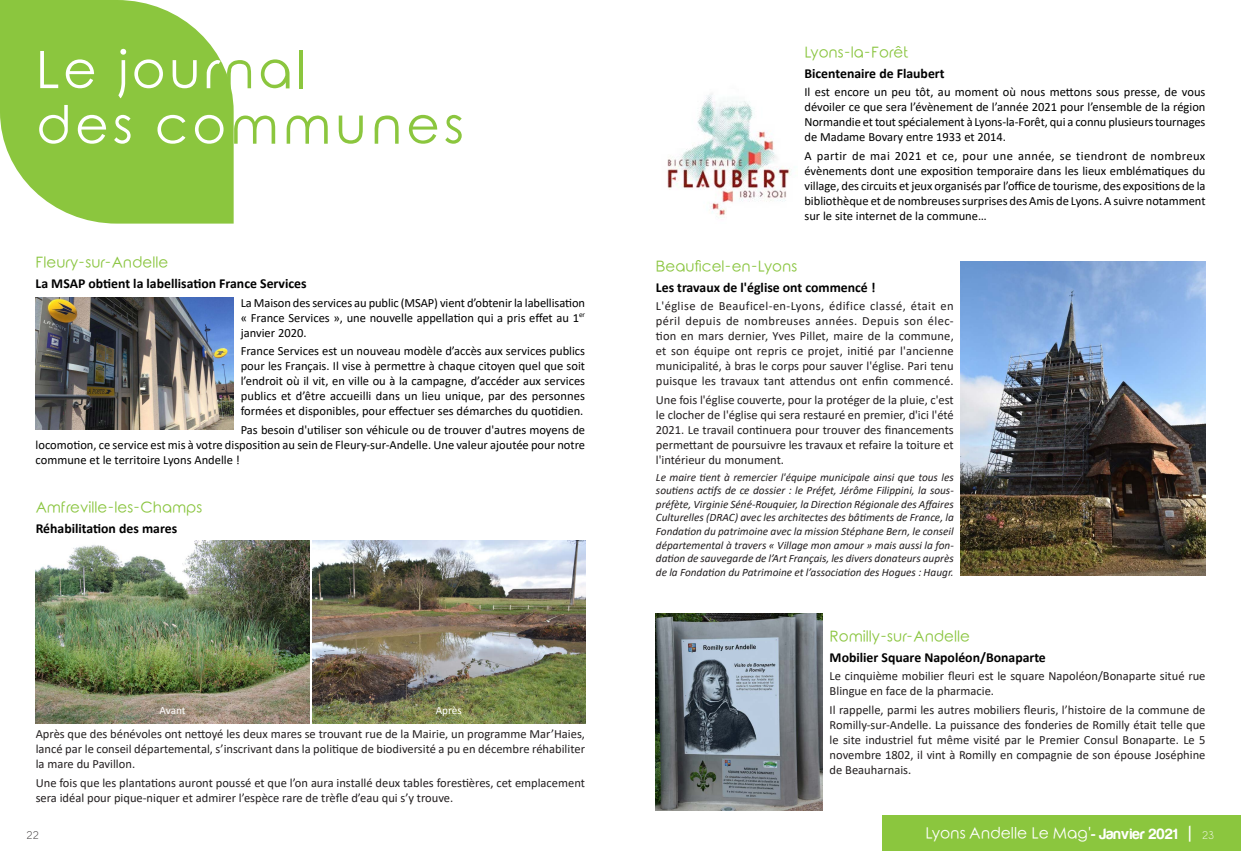
<style>
.page{position:relative;width:1241px;height:851px;background:#fff}
.page>*{position:absolute;margin:0;border:0;box-sizing:border-box;transform-origin:0 0}
.t1{font:51.25px "Rounded Elegance";letter-spacing:.08em;color:#8bc63e}
.t2{font:51.25px "Rounded Elegance";letter-spacing:.07em;color:#fff}
.t3{font:15.5px "Rounded Elegance";color:#fff}
.Chapeau{font:15px "Rounded Elegance";color:#8ac53f}
.Chapeau-2{font:700 13.75px "Calibri";color:#000001}
.Chapeau-3{font:12.5px/15px "Calibri";color:#231f20;text-align:justify}
.Chapeau-4{font:12.5px/15px "Calibri";color:#000001;text-align:justify}
.Chapeau-5{font:italic 11.25px/13.5px "Calibri";color:#231f20;text-align:justify}
.Chapeau-6{font:11.25px "Calibri";letter-spacing:-.005em;color:#fff}
.t4{font:10px "Caviar Dreams";color:#231f20}
.s1{color:#8bc63e}
.s2{color:#fff}
.s3{font-family:"Harabara"}
.s4{font-family:"Caviar Dreams";font-size:10px}
</style>
<div class="page">
<svg style="left:0;top:0;width:234px;height:223px;background:#97cc53"></svg>
<img style="left:35px;top:297px;width:199px;height:133px">
<img style="left:667px;top:94px;width:124px;height:124px">
<img style="left:656px;top:613px;width:166px;height:197px">
<div style="left:882px;top:815px;width:358px;height:35px;background:#8bc63e"></div>
<img style="left:312px;top:540px;width:273px;height:183px">
<img style="left:36px;top:540px;width:273px;height:183px">
<img style="left:960px;top:261px;width:245px;height:314px">
<p class="t2" style="left:36px;top:40px;width:272px">Le jour<span class="s1">nal</span></p>
<p class="t1" style="left:36px;top:96px;width:429px"><span class="s2">des co</span>mmunes</p>
<p class="Chapeau" style="left:36px;top:253px;width:134px">Fleury-sur-Andelle</p>
<p class="Chapeau-2" style="left:36px;top:274px;width:272px">La MSAP obtient la labellisation France Services</p>
<p class="Chapeau-4" style="left:241px;top:294px;width:346px">La Maison des services au public (MSAP) vient d’obtenir la labellisation « France Services », une nouvelle appellation qui a pris effet au 1<sup>er </sup>janvier 2020.</p>
<p class="Chapeau-4" style="left:241px;top:343px;width:346px">France Services est un nouveau modèle d’accès aux services publics pour les Français. Il vise à permettre à chaque citoyen quel que soit l’endroit où il vit, en ville ou à la campagne, d’accéder aux services publics et d’être accueilli dans un lieu unique, par des personnes formées et disponibles, pour effectuer ses démarches du quotidien.</p>
<p class="Chapeau-4" style="left:36px;top:421px;width:551px;text-indent:205px">Pas besoin d'utiliser son véhicule ou de trouver d'autres moyens de locomotion, ce service est mis à votre disposition au sein de Fleury-sur-Andelle. Une valeur ajoutée pour notre commune et le territoire Lyons Andelle !</p>
<p class="Chapeau" style="left:36px;top:498px;width:168px">Amfreville-les-Champs</p>
<p class="Chapeau-2" style="left:36px;top:518px;width:143px">Réhabilitation des mares</p>
<p class="Chapeau-6" style="left:159px;top:702px;width:28px">Avant</p>
<p class="Chapeau-6" style="left:435px;top:702px;width:28px">Après</p>
<p class="Chapeau-3" style="left:36px;top:726px;width:550px">Après que des bénévoles ont nettoyé les deux mares se trouvant rue de la Mairie, un programme Mar’Haies, lancé par le conseil départemental, s’inscrivant dans la politique de biodiversité a pu en décembre réhabiliter la mare du Pavillon.</p>
<p class="Chapeau-3" style="left:36px;top:774px;width:550px">Une fois que les plantations auront poussé et que l’on aura installé deux tables forestières, cet emplacement sera idéal pour pique-niquer et admirer l’espèce rare de trèfle d’eau qui s’y trouve.</p>
<p class="Chapeau" style="left:804px;top:43px;width:106px">Lyons-la-Forêt</p>
<p class="Chapeau-2" style="left:804px;top:64px;width:142px">Bicentenaire de Flaubert</p>
<p class="Chapeau-4" style="left:804px;top:84px;width:402px">Il est encore un peu tôt, au moment où nous mettons sous presse, de vous dévoiler ce que sera l’évènement de l’année 2021 pour l’ensemble de la région Normandie et tout spécialement à Lyons-la-Forêt, qui a connu plusieurs tournages de Madame Bovary entre 1933 et 2014.</p>
<p class="Chapeau-4" style="left:804px;top:148px;width:402px">A partir de mai 2021 et ce, pour une année, se tiendront de nombreux évènements dont une exposition temporaire dans les lieux emblématiques du village, des circuits et jeux organisés par l’office de tourisme, des expositions de la bibliothèque et de nombreuses surprises des Amis de Lyons. A suivre notamment sur le site internet de la commune…</p>
<p class="Chapeau" style="left:656px;top:257px;width:143px">Beauficel-en-Lyons</p>
<p class="Chapeau-2" style="left:656px;top:277px;width:221px">Les travaux de l'église ont commencé !</p>
<p class="Chapeau-3" style="left:656px;top:298px;width:299px">L'église de Beauficel-en-Lyons, édifice classé, était en péril depuis de nombreuses années. Depuis son élec&shy;tion en mars dernier, Yves Pillet, maire de la commune, et son équipe ont repris ce projet, initié par l'ancienne municipalité, à bras le corps pour sauver l'église. Pari tenu puisque les travaux tant attendus ont enfin commencé.</p>
<p class="Chapeau-3" style="left:656px;top:392px;width:299px">Une fois l'église couverte, pour la protéger de la pluie, c'est le clocher de l'église qui sera restauré en premier, d'ici l'été 2021. Le travail continuera pour trouver des financements permettant de poursuivre les travaux et refaire la toiture et l'intérieur du monument.</p>
<p class="Chapeau-5" style="left:656px;top:470px;width:299px">Le maire tient à remercier l'équipe municipale ainsi que tous les soutiens actifs de ce dossier : le Préfet, Jérôme Filippini, la sous&shy;préfète, Virginie Séné-Rouquier, la Direction Régionale des Affaires Culturelles (DRAC) avec les architectes des bâtiments de France, la Fondation du patrimoine avec la mission Stéphane Bern, le conseil départemental à travers « Village mon amour » mais aussi la fon&shy;dation de sauvegarde de l’Art Français, les divers donateurs auprès de la Fondation du Patrimoine et l’association des Hogues : Haugr.</p>
<p class="Chapeau" style="left:829px;top:627px;width:142px">Romilly-sur-Andelle</p>
<p class="Chapeau-2" style="left:829px;top:647px;width:218px">Mobilier Square Napoléon/Bonaparte</p>
<p class="Chapeau-3" style="left:829px;top:668px;width:377px">Le cinquième mobilier fleuri est le square Napoléon/Bonaparte situé rue<br>Blingue en face de la pharmacie.</p>
<p class="Chapeau-3" style="left:829px;top:701px;width:377px">Il rappelle, parmi les autres mobiliers fleuris, l’histoire de la commune de Romilly-sur-Andelle. La puissance des fonderies de Romilly était telle que le site industriel fut même visité par le Premier Consul Bonaparte. Le 5 novembre 1802, il vint à Romilly en compagnie de son épouse Joséphine de Beauharnais.</p>
<p class="t4" style="left:27px;top:828px;width:14px">22</p>
<p class="t3" style="left:925px;top:823px;width:290px">Lyons Andelle Le Mag'<span class="s3">- Janvier 2021 |</span> <span class="s4">23</span></p>
</div>
